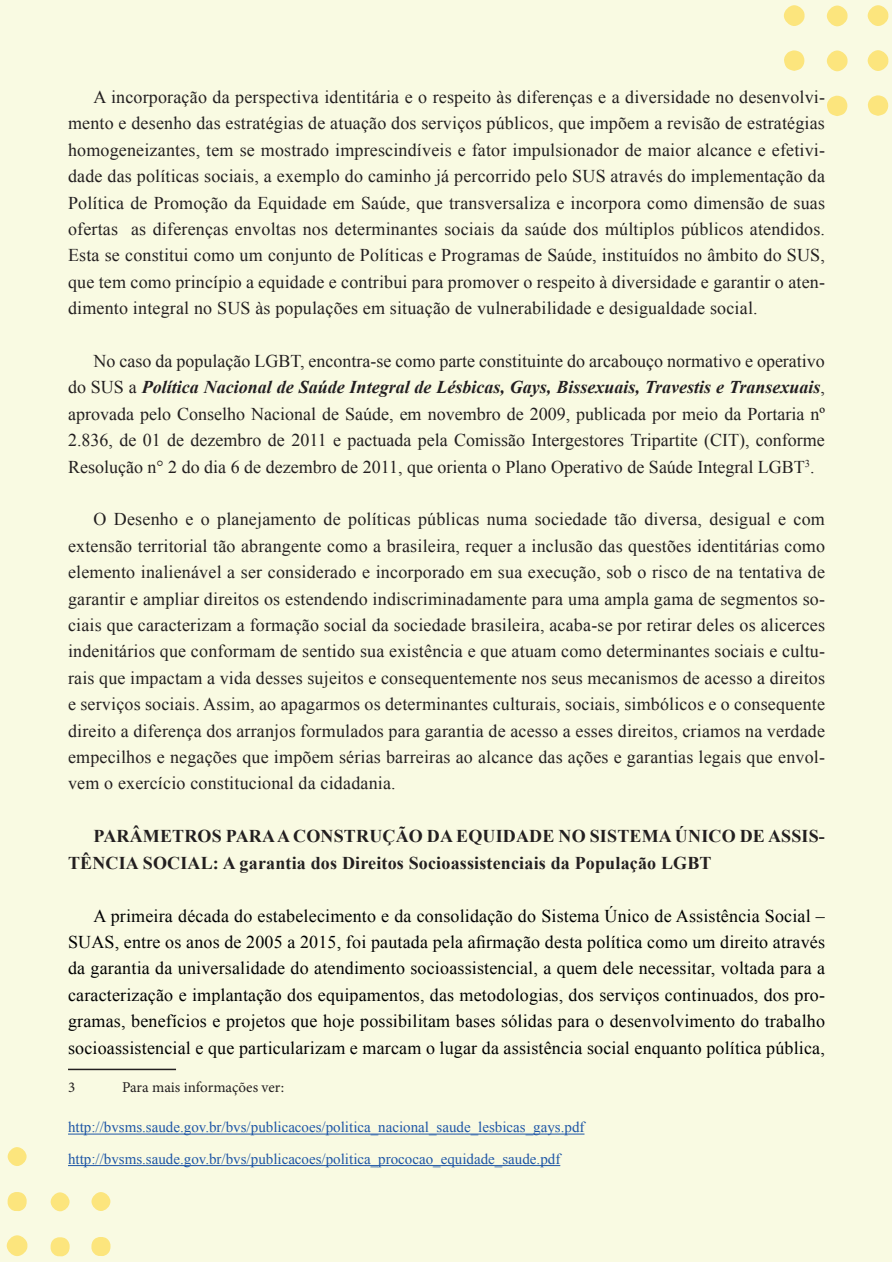
<style>
.page{position:relative;width:893px;height:1263px;background:#fff}
.page>*{position:absolute;margin:0;border:0;box-sizing:border-box;transform-origin:0 0}
.t1{font:18px/26.4px "Times New Roman";letter-spacing:.01em;color:#231f20;text-align:justify}
.t2{font:18px/26.4px "Times New Roman";letter-spacing:.01em;color:#000001;text-align:justify}
.t3{font:700 18px/26.4px "Times New Roman";letter-spacing:.01em;color:#231f20}
.t4{font:15px/31.5px "Times New Roman";color:#1e56a6}
.t5{font:15px "Minion Pro";color:#231f20}
.s1{font-weight:700;font-style:italic}
</style>
<div class="page">
<div style="left:1px;top:1px;width:891px;height:1261px;background:#f9fae2"></div>
<hr style="left:68px;top:1069px;width:108px;height:1px;background:#231f20">
<hr style="left:68px;top:1134px;width:516px;height:1px;background:#1e56a6">
<hr style="left:68px;top:1165px;width:492px;height:1px;background:#1e56a6">
<svg style="left:784px;top:5px;width:21px;height:21px"></svg>
<svg style="left:784px;top:50px;width:20px;height:21px"></svg>
<svg style="left:827px;top:6px;width:21px;height:20px"></svg>
<svg style="left:827px;top:50px;width:21px;height:21px"></svg>
<svg style="left:827px;top:96px;width:20px;height:20px"></svg>
<svg style="left:868px;top:5px;width:21px;height:21px"></svg>
<svg style="left:868px;top:50px;width:21px;height:21px"></svg>
<svg style="left:868px;top:95px;width:20px;height:21px"></svg>
<svg style="left:7px;top:1235px;width:21px;height:21px"></svg>
<svg style="left:8px;top:1192px;width:19px;height:19px"></svg>
<svg style="left:8px;top:1147px;width:19px;height:19px"></svg>
<svg style="left:51px;top:1237px;width:19px;height:19px"></svg>
<svg style="left:51px;top:1192px;width:19px;height:19px"></svg>
<svg style="left:91px;top:1237px;width:20px;height:19px"></svg>
<svg style="left:91px;top:1192px;width:20px;height:19px"></svg>
<p class="t1" style="left:68px;top:83px;width:758px;text-indent:26px">A incorporação da perspectiva identitária e o respeito às diferenças e a diversidade no desenvolvi&shy;mento e desenho das estratégias de atuação dos serviços públicos, que impõem a revisão de estratégias homogeneizantes, tem se mostrado imprescindíveis e fator impulsionador de maior alcance e efetivi&shy;dade das políticas sociais, a exemplo do caminho já percorrido pelo SUS através do implementação da Política de Promoção da Equidade em Saúde, que transversaliza e incorpora como dimensão de suas ofertas as diferenças envoltas nos determinantes sociais da saúde dos múltiplos públicos atendidos.<br>Esta se constitui como um conjunto de Políticas e Programas de Saúde, instituídos no âmbito do SUS, que tem como princípio a equidade e contribui para promover o respeito à diversidade e garantir o aten&shy;dimento integral no SUS às populações em situação de vulnerabilidade e desigualdade social.</p>
<p class="t1" style="left:68px;top:347px;width:758px;text-indent:26px">No caso da população LGBT, encontra-se como parte constituinte do arcabouço normativo e operativo do SUS a <span class="s1">Política Nacional de Saúde Integral de Lésbicas, Gays, Bissexuais, Travestis e Transexuais</span>, aprovada pelo Conselho Nacional de Saúde, em novembro de 2009, publicada por meio da Portaria nº 2.836, de 01 de dezembro de 2011 e pactuada pela Comissão Intergestores Tripartite (CIT), conforme Resolução n° 2 do dia 6 de dezembro de 2011, que orienta o Plano Operativo de Saúde Integral LGBT<sup>3</sup>.</p>
<p class="t1" style="left:68px;top:506px;width:759px;text-indent:26px">O Desenho e o planejamento de políticas públicas numa sociedade tão diversa, desigual e com extensão territorial tão abrangente como a brasileira, requer a inclusão das questões identitárias como elemento inalienável a ser considerado e incorporado em sua execução, sob o risco de na tentativa de garantir e ampliar direitos os estendendo indiscriminadamente para uma ampla gama de segmentos so&shy;ciais que caracterizam a formação social da sociedade brasileira, acaba-se por retirar deles os alicerces indenitários que conformam de sentido sua existência e que atuam como determinantes sociais e cultu&shy;rais que impactam a vida desses sujeitos e consequentemente nos seus mecanismos de acesso a direitos e serviços sociais. Assim, ao apagarmos os determinantes culturais, sociais, simbólicos e o consequente direito a diferença dos arranjos formulados para garantia de acesso a esses direitos, criamos na verdade empecilhos e negações que impõem sérias barreiras ao alcance das ações e garantias legais que envol&shy;vem o exercício constitucional da cidadania.</p>
<p class="t3" style="left:68px;top:823px;width:758px;text-indent:26px">PARÂMETROS PARA A CONSTRUÇÃO DA EQUIDADE NO SISTEMA ÚNICO DE ASSIS-<br>TÊNCIA SOCIAL: A garantia dos Direitos Socioassistenciais da População LGBT</p>
<p class="t2" style="left:68px;top:902px;width:759px;text-indent:26px">A primeira década do estabelecimento e da consolidação do Sistema Único de Assistência Social – SUAS, entre os anos de 2005 a 2015, foi pautada pela afirmação desta política como um direito através da garantia da universalidade do atendimento socioassistencial, a quem dele necessitar, voltada para a caracterização e implantação dos equipamentos, das metodologias, dos serviços continuados, dos pro&shy;gramas, benefícios e projetos que hoje possibilitam bases sólidas para o desenvolvimento do trabalho socioassistencial e que particularizam e marcam o lugar da assistência social enquanto política pública,</p>
<p class="t5" style="left:68px;top:1077px;width:9px">3</p>
<p class="t5" style="left:122px;top:1077px;width:164px">Para mais informações ver:</p>
<p class="t4" style="left:68px;top:1111px;width:518px">http://bvsms.saude.gov.br/bvs/publicacoes/politica_nacional_saude_lesbicas_gays.pdf http://bvsms.saude.gov.br/bvs/publicacoes/politica_prococao_equidade_saude.pdf</p>
</div>
